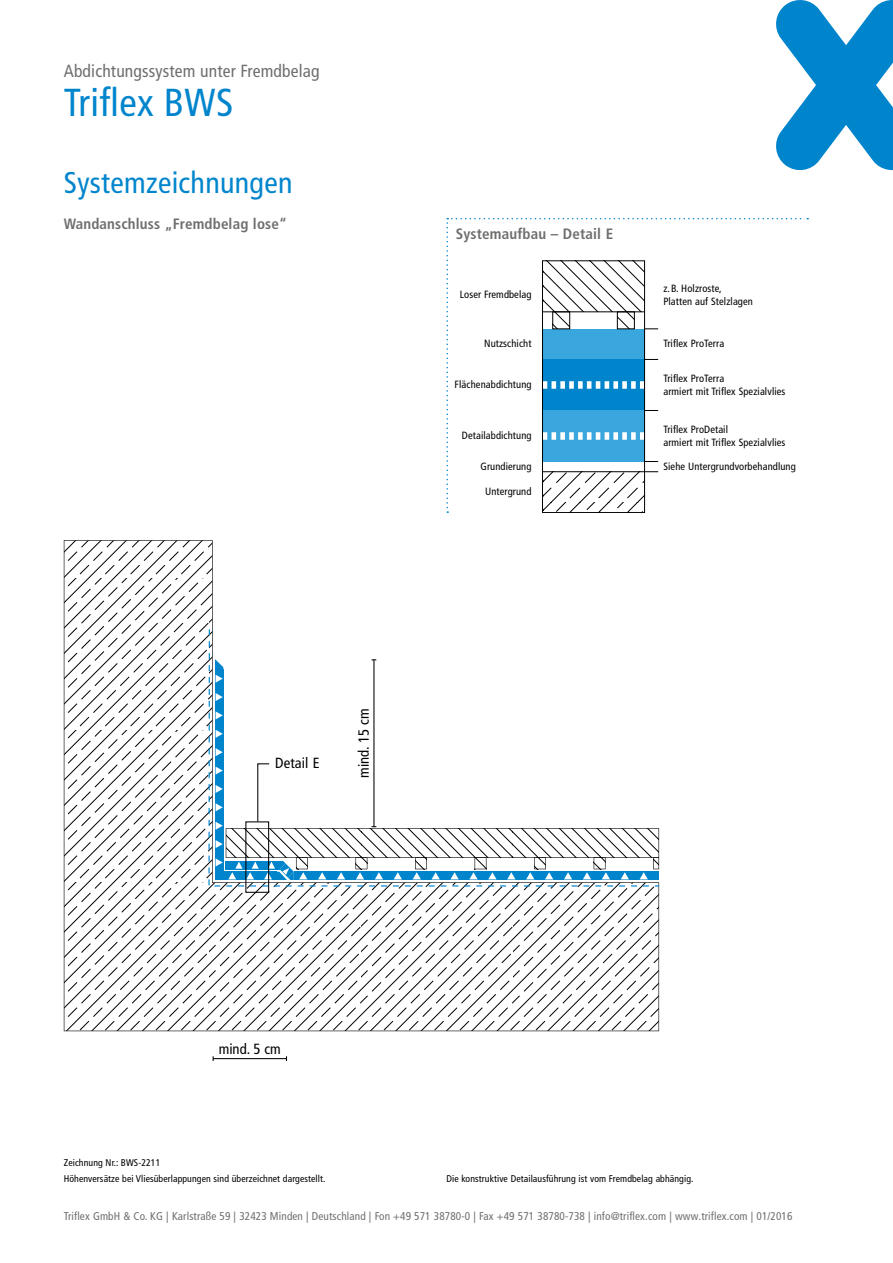
<style>
.page{position:relative;width:893px;height:1263px;background:#fff}
.page>*{position:absolute;margin:0;border:0;box-sizing:border-box;transform-origin:0 0}
.t1{font:condensed 39px "Frutiger LT Pro";letter-spacing:.01em;color:#0085cd}
.t2{font:condensed 30px "Frutiger LT Pro";letter-spacing:.01em;color:#0085cd}
.t3{font:condensed 17.55px "Frutiger LT Pro";letter-spacing:.01em;color:#6f6f6e}
.t4{font:700 condensed 15px "Frutiger LT Pro";letter-spacing:.01em;color:#6f6f6e}
.t5{font:condensed 14.7px "Frutiger LT Pro";color:#000}
.t6{font:condensed 11.25px "Frutiger LT Pro";letter-spacing:.01em;color:#6f6f6e}
.t7{font:condensed 10.5px/12.8px "Frutiger LT Pro";letter-spacing:.01em;color:#000}
.t8{font:condensed 9.75px/15.9px "Frutiger LT Pro";letter-spacing:.01em;color:#000}
</style>
<div class="page">
<svg style="left:776px;top:0;width:117px;height:170px"></svg>
<svg style="left:446px;top:218px;width:362px;height:295px"></svg>
<svg style="left:64px;top:540px;width:595px;height:491px"></svg>
<svg style="left:208px;top:628px;width:451px;height:259px"></svg>
<svg style="left:215px;top:659px;width:8px;height:10px"></svg>
<div style="left:215px;top:669px;width:8px;height:19px;background:#0085cd"></div>
<svg style="left:216px;top:675px;width:7px;height:8px"></svg>
<div style="left:215px;top:688px;width:8px;height:18px;background:#0085cd"></div>
<svg style="left:216px;top:693px;width:7px;height:8px"></svg>
<div style="left:215px;top:706px;width:8px;height:19px;background:#0085cd"></div>
<svg style="left:216px;top:711px;width:7px;height:8px"></svg>
<div style="left:215px;top:725px;width:8px;height:18px;background:#0085cd"></div>
<svg style="left:216px;top:730px;width:7px;height:8px"></svg>
<div style="left:215px;top:743px;width:8px;height:18px;background:#0085cd"></div>
<svg style="left:216px;top:748px;width:7px;height:8px"></svg>
<div style="left:215px;top:761px;width:8px;height:19px;background:#0085cd"></div>
<svg style="left:215px;top:780px;width:1px;height:18px"></svg>
<svg style="left:215px;top:798px;width:1px;height:18px"></svg>
<svg style="left:215px;top:816px;width:1px;height:19px"></svg>
<svg style="left:215px;top:835px;width:1px;height:18px"></svg>
<svg style="left:215px;top:853px;width:1px;height:19px"></svg>
<div style="left:215px;top:872px;width:8px;height:8px;background:#0085cd"></div>
<div style="left:245px;top:821px;width:24px;height:72px;border:1px solid #000"></div>
<hr style="left:213px;top:1058px;width:73px;height:1px;background:#000">
<hr style="left:373px;top:660px;width:1px;height:167px;background:#000">
<svg style="left:216px;top:763px;width:443px;height:117px"></svg>
<h3 class="t3" style="left:64px;top:61px;width:257px">Abdichtungssystem unter Fremdbelag</h3>
<h1 class="t1" style="left:64px;top:80px;width:171px">Triflex BWS</h1>
<h2 class="t2" style="left:64px;top:165px;width:230px">Systemzeichnungen</h2>
<h3 class="t4" style="left:64px;top:215px;width:225px">Wandanschluss „Fremdbelag lose“</h3>
<h3 class="t5" style="left:275px;top:754px;width:46px">Detail E</h3>
<h3 class="t5" style="left:355px;top:778px;width:71px;rotate:-90deg">mind. 15 cm</h3>
<h3 class="t4" style="left:456px;top:224px;width:159px">Systemaufbau – Detail E</h3>
<p class="t7" style="left:460px;top:288px;width:73px">Loser Fremdbelag</p>
<p class="t7" style="left:663px;top:282px;width:91px">z.B. Holzroste,<br>Platten auf Stelzlagen</p>
<p class="t7" style="left:484px;top:337px;width:49px">Nutzschicht</p>
<p class="t7" style="left:663px;top:337px;width:62px">Triflex ProTerra</p>
<p class="t7" style="left:455px;top:378px;width:78px">Flächenabdichtung</p>
<p class="t7" style="left:663px;top:372px;width:124px">Triflex ProTerra<br>armiert mit Triflex Spezialvlies</p>
<p class="t7" style="left:462px;top:429px;width:71px">Detailabdichtung</p>
<p class="t7" style="left:663px;top:423px;width:124px">Triflex ProDetail<br>armiert mit Triflex Spezialvlies</p>
<p class="t7" style="left:480px;top:460px;width:53px">Grundierung</p>
<p class="t7" style="left:485px;top:485px;width:48px">Untergrund</p>
<p class="t7" style="left:663px;top:460px;width:134px">Siehe Untergrundvorbehandlung</p>
<h3 class="t5" style="left:219px;top:1040px;width:64px">mind. 5 cm</h3>
<p class="t8" style="left:64px;top:1155px;width:263px">Zeichnung Nr.: BWS-2211<br>Höhenversätze bei Vliesüberlappungen sind überzeichnet dargestellt.</p>
<p class="t8" style="left:446px;top:1171px;width:248px">Die konstruktive Detailausführung ist vom Fremdbelag abhängig.</p>
<p class="t6" style="left:64px;top:1210px;width:730px">Triflex GmbH &amp; Co. KG | Karlstraße 59 | 32423 Minden | Deutschland | Fon +49 571 38780-0 | Fax +49 571 38780-738 | info@triflex.com | www.triflex.com | 01/2016</p>
</div>
